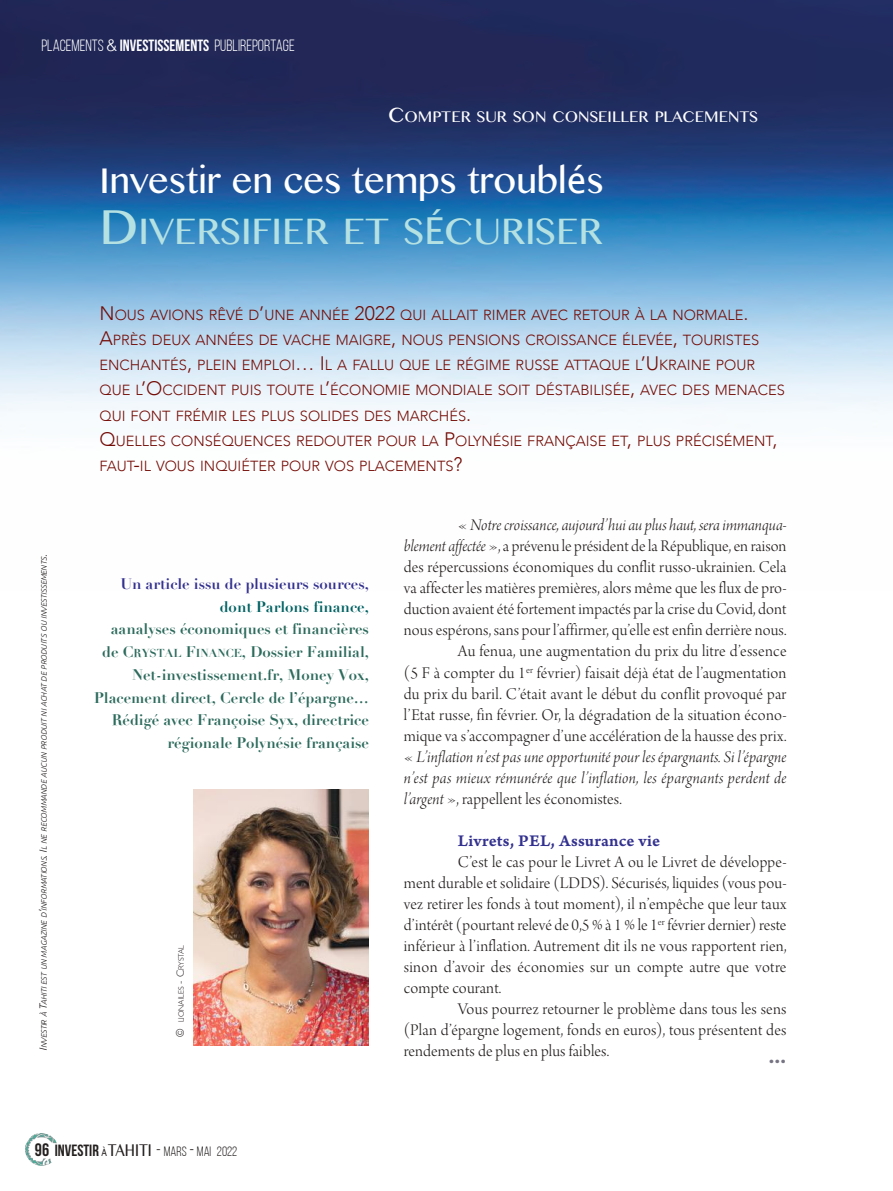
<style>
.page{position:relative;width:893px;height:1191px;background:#fff}
.page>*{position:absolute;margin:0;border:0;box-sizing:border-box;transform-origin:0 0}
.t1{font:37.2px "Malayalam MN";color:#b6e1e2}
.t2{font:36px "Malayalam MN";color:#fff}
.t3{font:700 21px "Butler";color:#767483;scale:1.05 1}
.t4{font:17.25px/21px "Arno Pro Light Display";letter-spacing:.01em;color:#241f1f;text-align:justify}
.t5{font:17.25px/21px "Arno Pro Light Italic Display";letter-spacing:.01em;color:#241f1f}
.t6{font:17.25px "Arno Pro Smbd Caption";letter-spacing:.01em;color:#33318f}
.t7{font:16.35px "Bebas Neue";color:#fff}
.t8{font:15.6px "Malayalam MN";color:#fff}
.t9{font:700 15px/22.8px "Didot";color:#2d6b5c;text-align:right}
.t10{font:700 15px "Didot";color:#33318f}
.t11{font:700 15px "Didot";color:#006162}
.t12{font:300 14.7px/25.2px "Avenir";color:#740c06}
.t13{font:13.5px "Bebas Neue";color:#241f1f}
.t14{font:italic 300 7.8px "Ubuntu";letter-spacing:-.03em;color:#241f1f}
.t15{font:300 7.8px "Gill Sans";color:#241f1f}
.s1{font-family:"Helvetica";font-weight:300}
.s2{font-style:inherit}
.s3{font-size:20.7px}
.s4{font-family:"Lucida Grande"}
.s5{font-size:49.5px}
.s6{font-size:10.5px}
.s7{font-size:19.5px}
.s8{font-size:11.25px}
.s9{font-family:"Arno Pro Light Display"}
.s10{font-family:"Arno Pro Light Italic Display"}
.s11{font-size:18px}
.s12{font-size:16.35px}
.s13{font-family:"Lucida Grande";font-size:10.05px}
.s14{font-family:"Malayalam MN";font-size:17.1px}
</style>
<div class="page">
<img style="left:0;top:0;width:893px;height:413px">
<img style="left:25px;top:1133px;width:32px;height:32px">
<img style="left:193px;top:790px;width:176px;height:255px">
<p class="t7" style="left:41px;top:38px;width:255px">PLACEMENTS <span class="s1">&amp;</span> <span class="s2">INVESTISSEMENTS</span> PUBLIREPORTAGE</p>
<p class="t8" style="left:388px;top:106px;width:372px"><span class="s3">C</span>OMPTER SUR SON CONSEILLER PLACEMENTS</p>
<h2 class="t2" style="left:100px;top:157px;width:506px">Investir en ces temps troubl<span class="s4">é</span>s</h2>
<h1 class="t1" style="left:100px;top:207px;width:504px"><span class="s5">D</span>IVERSIFIER ET S<span class="s4">É</span>CURISER</h1>
<p class="t14" style="left:40px;top:1050px;width:497px;rotate:-90deg"><span class="s6">I</span>NVESTIR À <span class="s6">T</span>AHITI EST UN MAGAZINE D<span class="s6">’</span>INFORMATIONS<span class="s6">. I</span>L NE RECOMMANDE AUCUN PRODUIT NI ACHAT DE PRODUITS OU INVESTISSEMENTS<span class="s6">.</span></p>
<p class="t12" style="left:100px;top:302px;width:687px"><span class="s7">N</span>OUS AVIONS RÊVÉ D<span class="s7">’</span>UNE ANNÉE <span class="s7">2022</span> QUI ALLAIT RIMER AVEC RETOUR À LA NORMALE<span class="s7">.<br>A</span>PRÈS DEUX ANNÉES DE VACHE MAIGRE<span class="s7">,</span> NOUS PENSIONS CROISSANCE ÉLEVÉE<span class="s7">,</span> TOURISTES ENCHANTÉS<span class="s7">,</span> PLEIN EMPLOI<span class="s7">… I</span>L A FALLU QUE LE RÉGIME RUSSE ATTAQUE L<span class="s7">’U</span>KRAINE POUR QUE L<span class="s7">’O</span>CCIDENT PUIS TOUTE L<span class="s7">’</span>ÉCONOMIE MONDIALE SOIT DÉSTABILISÉE<span class="s7">,</span> AVEC DES MENACES QUI FONT FRÉMIR LES PLUS SOLIDES DES MARCHÉS<span class="s7">.<br>Q</span>UELLES CONSÉQUENCES REDOUTER POUR LA <span class="s7">P</span>OLYNÉSIE FRANÇAISE ET<span class="s7">,</span> PLUS PRÉCISÉMENT<span class="s7">, </span>FAUT<span class="s7">-</span>IL VOUS INQUIÉTER POUR VOS PLACEMENTS<span class="s7">?</span></p>
<p class="t10" style="left:120px;top:574px;width:250px">Un article issu de plusieurs sources,</p>
<p class="t11" style="left:220px;top:597px;width:151px">dont Parlons finance,</p>
<p class="t9" style="left:94px;top:618px;width:276px">aanalyses économiques et financières de C<span class="s8">RYSTAL</span> F<span class="s8">INANCE</span>, Dossier Familial, Net-investissement.fr, Money Vox, Placement direct, Cercle de l’épargne… Rédigé avec Françoise Syx, directrice régionale Polynésie française</p>
<p class="t15" style="left:177px;top:1036px;width:93px;rotate:-90deg"><span class="s6">©</span> LIONAILES <span class="s6">- C</span>RYSTAL</p>
<p class="t5" style="left:458px;top:516px;width:330px"><span class="s9">«</span> Notre croissance, aujourd’hui au plus haut, sera immanqua-</p>
<p class="t4" style="left:404px;top:537px;width:385px;text-align:right"><span class="s10">blement affectée</span> », a prévenu le président de la République, en raison des répercussions économiques du conflit russo-ukrainien. Cela va affecter les matières premières, alors même que les flux de pro&shy;duction avaient été fortement impactés par la crise du Covid, dont nous espérons, sans pour l’affirmer, qu’elle est enfin derrière nous.<br>Au fenua, une augmentation du prix du litre d’essence<br>(5 F à compter du 1<sup>er</sup> février) faisait déjà état de l’augmentation du prix du baril. C’était avant le début du conflit provoqué par l’Etat russe, fin février. Or, la dégradation de la situation écono&shy;mique va s’accompagner d’une accélération de la hausse des prix.</p>
<p class="t5" style="left:404px;top:747px;width:384px"><span class="s9">«</span> L’inflation n’est pas une opportunité pour les épargnants. Si l’épargne n’est pas mieux rémunérée que l’inflation, les épargnants perdent de</p>
<p class="t4" style="left:404px;top:789px;width:220px"><span class="s10">l’argent</span> », rappellent les économistes.</p>
<p class="t6" style="left:458px;top:829px;width:204px">Livrets, PEL, Assurance vie</p>
<p class="t4" style="left:404px;top:852px;width:384px;text-indent:54px">C’est le cas pour le Livret A ou le Livret de développe&shy;ment durable et solidaire (LDDS). Sécurisés, liquides (vous pou&shy;vez retirer les fonds à tout moment), il n’empêche que leur taux d’intérêt (pourtant relevé de 0,5 % à 1 % le 1<sup>er</sup> février dernier) reste inférieur à l’inflation. Autrement dit ils ne vous rapportent rien, sinon d’avoir des économies sur un compte autre que votre compte courant.</p>
<p class="t4" style="left:404px;top:999px;width:384px;text-indent:54px">Vous pourrez retourner le problème dans tous les sens (Plan d’épargne logement, fonds en euros), tous présentent des rendements de plus en plus faibles.</p>
<p class="t3" style="left:768px;top:1043px;width:20px">…</p>
<p class="t13" style="left:35px;top:1145px;width:204px"><span class="s11">96</span> <span class="s12">INVESTIR</span> <span class="s13">À</span><span class="s14">TAHITI</span> <span class="s11">-</span> MARS <span class="s11">-</span> MAI 2022</p>
</div>
